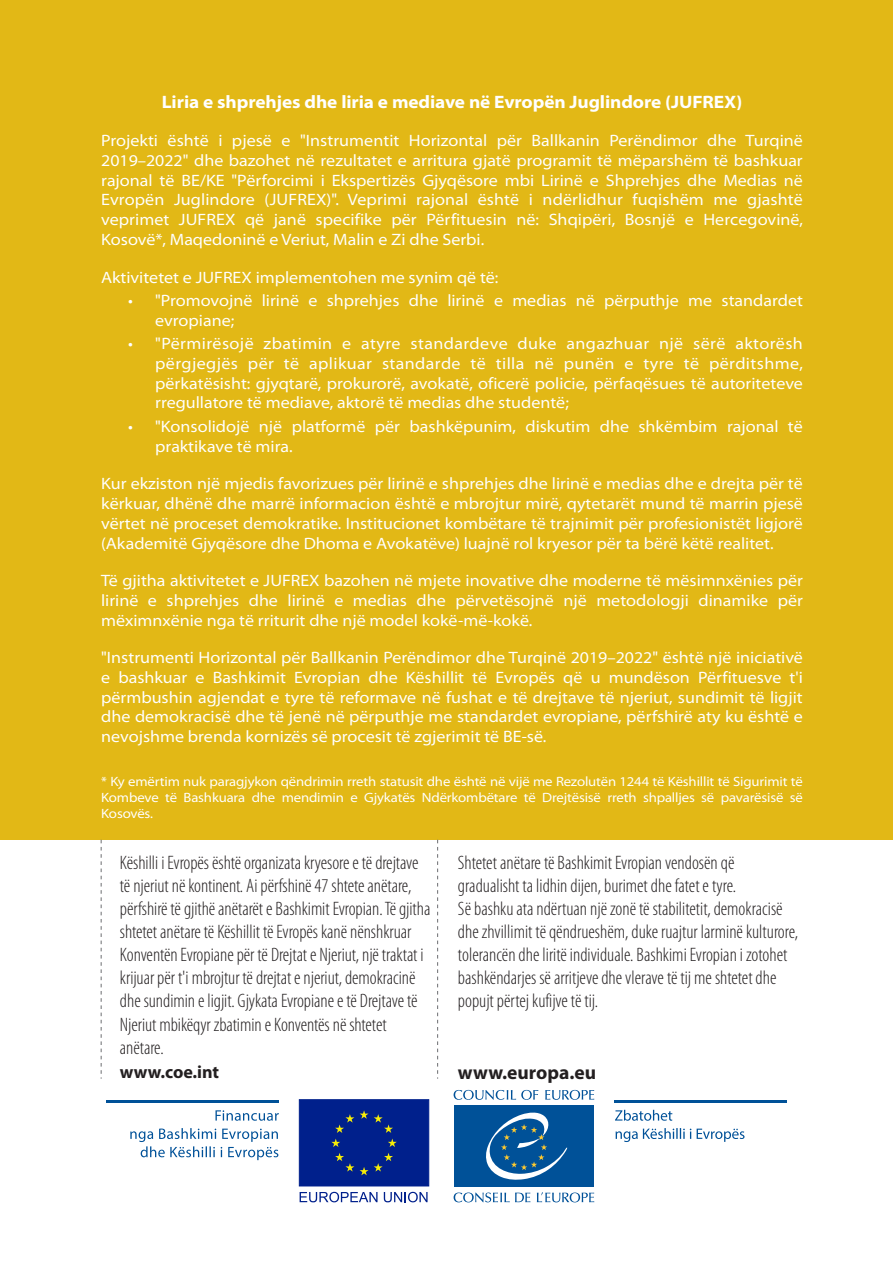
<style>
.page{position:relative;width:893px;height:1262px;background:#fff}
.page>*{position:absolute;margin:0;border:0;box-sizing:border-box;transform-origin:0 0}
.t1{font:300 condensed 19.5px/23.1px "Myriad Pro";color:#231f20}
.t2{font:700 19.5px "Myriad Pro";color:#231f20}
.t3{font:700 semi-expanded 18px "Myriad Pro";letter-spacing:-.005em;color:#fff}
.t4{font:700 18px "Myriad Pro";letter-spacing:-.005em;color:#231f20}
.t5{font:semi-expanded 16.5px/19.8px "Myriad Pro";color:#fff;text-align:justify}
.t6{font:semi-expanded 13.5px/16.2px "Myriad Pro";letter-spacing:-.01em;color:#fff;text-align:justify}
</style>
<div class="page">
<svg style="left:215px;top:1110px;width:64px;height:10px"></svg>
<svg style="left:130px;top:1128px;width:148px;height:32px"></svg>
<svg style="left:545px;top:1089px;width:49px;height:10px"></svg>
<svg style="left:453px;top:1089px;width:85px;height:10px"></svg>
<svg style="left:537px;top:1192px;width:57px;height:10px"></svg>
<svg style="left:515px;top:1192px;width:15px;height:10px"></svg>
<svg style="left:453px;top:1192px;width:56px;height:10px"></svg>
<div style="left:454px;top:1105px;width:140px;height:81px;background:#005198"></div>
<svg style="left:486px;top:1112px;width:81px;height:68px"></svg>
<div style="left:299px;top:1099px;width:130px;height:87px;background:#00208c;border:1px solid #00208c"></div>
<svg style="left:331px;top:1110px;width:37px;height:65px"></svg>
<svg style="left:374px;top:1138px;width:23px;height:33px"></svg>
<svg style="left:374px;top:1114px;width:19px;height:18px"></svg>
<svg style="left:299px;top:1191px;width:78px;height:11px"></svg>
<svg style="left:384px;top:1191px;width:43px;height:11px"></svg>
<hr style="left:106px;top:1099px;width:173px;height:3px;background:#005198">
<hr style="left:614px;top:1099px;width:173px;height:3px;background:#005198">
<svg style="left:615px;top:1109px;width:57px;height:11px"></svg>
<svg style="left:615px;top:1128px;width:129px;height:14px"></svg>
<div style="left:0;top:0;width:892px;height:839px;background:#e2b816"></div>
<svg style="left:101px;top:839px;width:1px;height:239px"></svg>
<svg style="left:437px;top:839px;width:1px;height:239px"></svg>
<p class="t3" style="left:162px;top:95px;width:582px">Liria e shprehjes dhe liria e mediave në Evropën Juglindore (JUFREX)</p>
<p class="t5" style="left:101px;top:132px;width:703px">Projekti është i pjesë e "Instrumentit Horizontal për Ballkanin Perëndimor dhe Turqinë 2019–2022" dhe bazohet në rezultatet e arritura gjatë programit të mëparshëm të bashkuar rajonal të BE/KE "Përforcimi i Ekspertizës Gjyqësore mbi Lirinë e Shprehjes dhe Medias në Evropën Juglindore (JUFREX)". Veprimi rajonal është i ndërlidhur fuqishëm me gjashtë veprimet JUFREX që janë specifike për Përfituesin në: Shqipëri, Bosnjë e Hercegovinë, Kosovë*, Maqedoninë e Veriut, Malin e Zi dhe Serbi.</p>
<p class="t5" style="left:101px;top:268px;width:399px">Aktivitetet e JUFREX implementohen me synim që të:</p>
<p class="t5" style="left:155px;top:292px;width:649px;text-indent:-27px">• "Promovojnë lirinë e shprehjes dhe lirinë e medias në përputhje me standardet evropiane;</p>
<p class="t5" style="left:155px;top:335px;width:649px;text-indent:-27px">• "Përmirësojë zbatimin e atyre standardeve duke angazhuar një sërë aktorësh përgjegjës për të aplikuar standarde të tilla në punën e tyre të përditshme, përkatësisht: gjyqtarë, prokurorë, avokatë, oficerë policie, përfaqësues të autoriteteve rregullatore të mediave, aktorë të medias dhe studentë;</p>
<p class="t5" style="left:155px;top:418px;width:649px;text-indent:-27px">• "Konsolidojë një platformë për bashkëpunim, diskutim dhe shkëmbim rajonal të praktikave të mira.</p>
<p class="t5" style="left:101px;top:475px;width:703px">Kur ekziston një mjedis favorizues për lirinë e shprehjes dhe lirinë e medias dhe e drejta për të kërkuar, dhënë dhe marrë informacion është e mbrojtur mirë, qytetarët mund të marrin pjesë vërtet në proceset demokratike. Institucionet kombëtare të trajnimit për profesionistët ligjorë (Akademitë Gjyqësore dhe Dhoma e Avokatëve) luajnë rol kryesor për ta bërë këtë realitet.</p>
<p class="t5" style="left:101px;top:572px;width:703px">Të gjitha aktivitetet e JUFREX bazohen në mjete inovative dhe moderne të mësimnxënies për lirinë e shprehjes dhe lirinë e medias dhe përvetësojnë një metodologji dinamike për mëximnxënie nga të rriturit dhe një model kokë-më-kokë.</p>
<p class="t5" style="left:101px;top:649px;width:703px">"Instrumenti Horizontal për Ballkanin Perëndimor dhe Turqinë 2019–2022" është një iniciativë e bashkuar e Bashkimit Evropian dhe Këshillit të Evropës që u mundëson Përfituesve t'i përmbushin agjendat e tyre të reformave në fushat e të drejtave të njeriut, sundimit të ligjit dhe demokracisë dhe të jenë në përputhje me standardet evropiane, përfshirë aty ku është e nevojshme brenda kornizës së procesit të zgjerimit të BE-së.</p>
<p class="t6" style="left:101px;top:774px;width:703px">* Ky emërtim nuk paragjykon qëndrimin rreth statusit dhe është në vijë me Rezolutën 1244 të Këshillit të Sigurimit të Kombeve të Bashkuara dhe mendimin e Gjykatës Ndërkombëtare të Drejtësisë rreth shpalljes së pavarësisë së Kosovës.</p>
<p class="t1" style="left:120px;top:852px;width:312px">Këshilli i Evropës është organizata kryesore e të drejtave të njeriut në kontinent. Ai përfshinë 47 shtete anëtare, përfshirë të gjithë anëtarët e Bashkimit Evropian.Të gjitha shtetet anëtare të Këshillit të Evropës kanë nënshkruar Konventën Evropiane për të Drejtat e Njeriut, një traktat i krijuar për t'i mbrojtur të drejtat e njeriut, demokracinë dhe sundimin e ligjit. Gjykata Evropiane e të Drejtave të Njeriut mbikëqyr zbatimin e Konventës në shtetet anëtare.</p>
<p class="t4" style="left:120px;top:1064px;width:101px">www.coe.int</p>
<p class="t1" style="left:458px;top:852px;width:342px">Shtetet anëtare të Bashkimit Evropian vendosën që gradualisht ta lidhin dijen, burimet dhe fatet e tyre.<br>Së bashku ata ndërtuan një zonë të stabilitetit, demokracisë dhe zhvillimit të qëndrueshëm, duke ruajtur larminë kulturore, tolerancën dhe liritë individuale. Bashkimi Evropian i zotohet bashkëndarjes së arritjeve dhe vlerave të tij me shtetet dhe popujt përtej kufijve të tij.</p>
<p class="t2" style="left:458px;top:1065px;width:140px">www.europa.eu</p>
</div>
